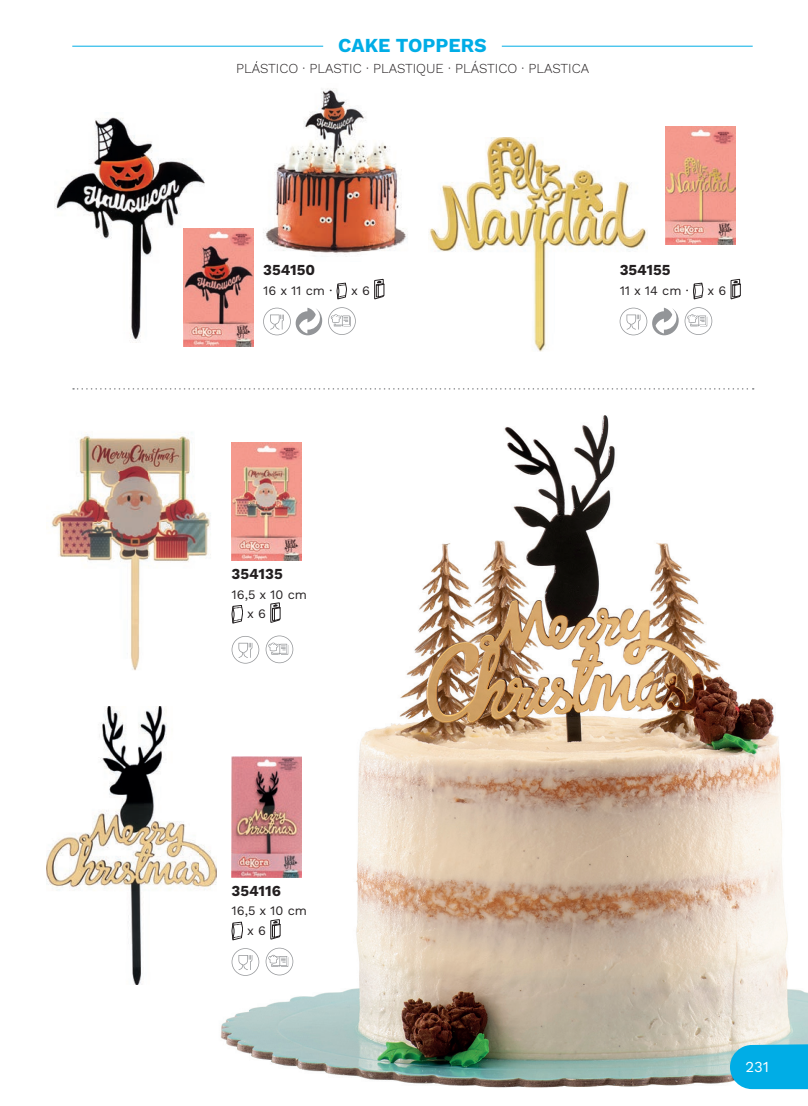
<style>
.page{position:relative;width:808px;height:1106px;background:#fff}
.page>*{position:absolute;margin:0;border:0;box-sizing:border-box;transform-origin:0 0}
.t1{font:700 19.5px "Work Sans";color:#00ade6}
.t2{font:700 15px "Work Sans";color:#231f20}
.t3{font:15px "Work Sans";color:#fff}
.t4{font:300 13.5px "Work Sans";color:#231f20}
.t5{font:12.75px/19.5px "Work Sans";color:#231f20}
</style>
<div class="page">
<img style="left:231px;top:415px;width:550px;height:361px">
<img style="left:216px;top:776px;width:33px;height:278px">
<img style="left:301px;top:776px;width:507px;height:311px">
<img style="left:249px;top:877px;width:52px;height:192px">
<svg style="left:730px;top:1044px;width:78px;height:45px;background:#10b0e4"></svg>
<img style="left:72px;top:45px;width:252px;height:2px">
<hr style="left:72px;top:46px;width:251px;height:1px;background:#00ade6">
<img style="left:501px;top:45px;width:252px;height:2px">
<hr style="left:502px;top:46px;width:251px;height:1px;background:#00ade6">
<img style="left:429px;top:137px;width:218px;height:215px">
<img style="left:55px;top:117px;width:150px;height:226px">
<svg style="left:337px;top:283px;width:10px;height:16px"></svg>
<svg style="left:374px;top:279px;width:11px;height:20px"></svg>
<svg style="left:693px;top:283px;width:10px;height:16px"></svg>
<svg style="left:731px;top:279px;width:10px;height:20px"></svg>
<img style="left:666px;top:126px;width:70px;height:118px">
<img style="left:184px;top:228px;width:70px;height:118px">
<img style="left:263px;top:88px;width:145px;height:169px">
<svg style="left:263px;top:308px;width:59px;height:27px"></svg>
<svg style="left:328px;top:307px;width:28px;height:28px"></svg>
<svg style="left:620px;top:308px;width:59px;height:27px"></svg>
<svg style="left:685px;top:307px;width:27px;height:28px"></svg>
<svg style="left:73px;top:388px;width:681px;height:1px"></svg>
<svg style="left:232px;top:636px;width:27px;height:27px"></svg>
<svg style="left:266px;top:635px;width:27px;height:28px"></svg>
<svg style="left:232px;top:948px;width:27px;height:27px"></svg>
<svg style="left:266px;top:947px;width:27px;height:28px"></svg>
<img style="left:51px;top:432px;width:160px;height:239px">
<img style="left:47px;top:706px;width:169px;height:279px">
<svg style="left:232px;top:605px;width:11px;height:18px"></svg>
<svg style="left:270px;top:602px;width:10px;height:20px"></svg>
<svg style="left:232px;top:921px;width:11px;height:19px"></svg>
<svg style="left:270px;top:919px;width:10px;height:20px"></svg>
<img style="left:232px;top:442px;width:70px;height:119px">
<img style="left:232px;top:756px;width:70px;height:121px">
<h1 class="t1" style="left:338px;top:34px;width:150px">CAKE TOPPERS</h1>
<p class="t4" style="left:236px;top:61px;width:355px">PLÁSTICO · PLASTIC · PLASTIQUE · PLÁSTICO · PLASTICA</p>
<p class="t2" style="left:263px;top:261px;width:53px">354150</p>
<p class="t5" style="left:263px;top:281px;width:71px">16 x 11 cm ·</p>
<p class="t5" style="left:351px;top:281px;width:20px">x 6</p>
<p class="t2" style="left:620px;top:261px;width:53px">354155</p>
<p class="t5" style="left:620px;top:281px;width:71px">11 x 14 cm ·</p>
<p class="t5" style="left:707px;top:281px;width:20px">x 6</p>
<p class="t2" style="left:232px;top:565px;width:53px">354135</p>
<p class="t5" style="left:247px;top:585px;width:61px;text-indent:-16px">16,5 x 10 cm x 6</p>
<p class="t2" style="left:232px;top:882px;width:51px">354116</p>
<p class="t5" style="left:247px;top:902px;width:61px;text-indent:-16px">16,5 x 10 cm x 6</p>
<p class="t3" style="left:745px;top:1058px;width:25px">231</p>
</div>
